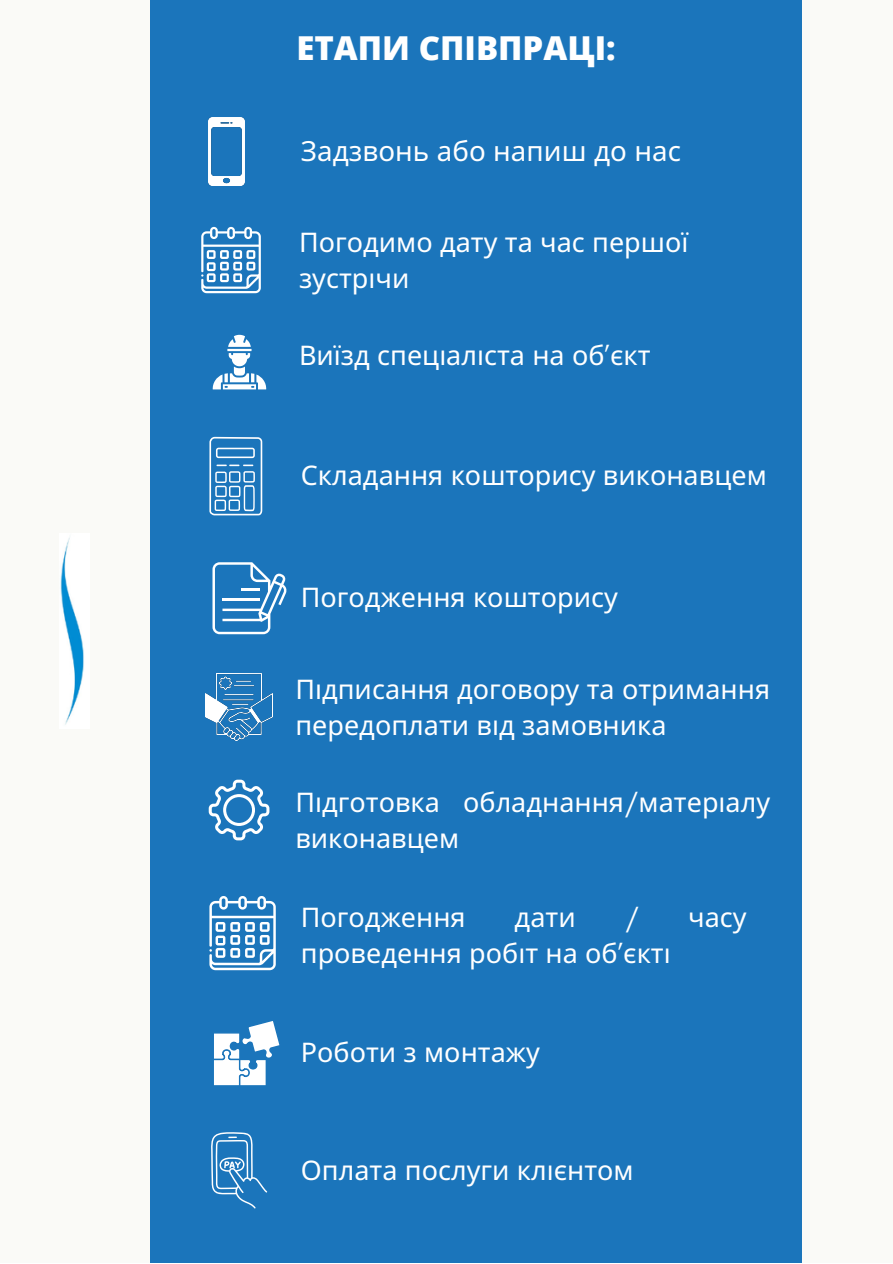
<style>
.page{position:relative;width:893px;height:1264px;background:#fff}
.page>*{position:absolute;margin:0;border:0;box-sizing:border-box;transform-origin:0 0}
.t1{font:800 33px "Open Sans";color:#fff}
.t2{font:27.75px "Noto Sans";color:#fff}
.t3{font:27px/36px "Noto Sans";color:#fff}
.t4{font:27px "Glacial Indifference";color:#fff}
.s1{font-family:"Glacial Indifference"}
</style>
<div class="page">
<div style="left:0;top:0;width:892px;height:1262px;background:#fafaf7"></div>
<div style="left:150px;top:0;width:651px;height:1262px;background:#1b75bb"></div>
<img style="left:60px;top:538px;width:24px;height:187px">
<img style="left:209px;top:117px;width:36px;height:69px">
<svg style="left:201px;top:227px;width:60px;height:66px"></svg>
<svg style="left:212px;top:335px;width:54px;height:54px"></svg>
<svg style="left:209px;top:437px;width:53px;height:78px"></svg>
<svg style="left:212px;top:562px;width:74px;height:72px"></svg>
<hr style="left:241px;top:588px;width:19px;height:3px;background:#fff">
<hr style="left:222px;top:598px;width:38px;height:3px;background:#fff">
<img style="left:206px;top:674px;width:66px;height:66px">
<svg style="left:209px;top:779px;width:60px;height:61px"></svg>
<svg style="left:209px;top:896px;width:67px;height:74px"></svg>
<svg style="left:214px;top:1021px;width:66px;height:65px"></svg>
<svg style="left:211px;top:1132px;width:56px;height:76px"></svg>
<p class="t1" style="left:296px;top:25px;width:321px">ЕТАПИ СПІВПРАЦІ:</p>
<p class="t2" style="left:301px;top:132px;width:381px">Задзвонь або напиш до нас</p>
<p class="t3" style="left:299px;top:223px;width:391px">Погодимо дату та час першої зустрі чи</p>
<p class="t3" style="left:299px;top:337px;width:353px">Виїзд спеціаліста на об<span class="s1">’</span>єкт</p>
<p class="t3" style="left:301px;top:456px;width:467px">Складання кошторису виконавцем</p>
<p class="t3" style="left:301px;top:579px;width:318px">Погодження кошторису</p>
<p class="t3" style="left:295px;top:670px;width:476px">Підписання договору та отримання передоплати від замовника</p>
<p class="t3" style="left:295px;top:784px;width:476px">Підготовка обладнання<span class="s1">/</span>матеріалу виконавцем</p>
<p class="t3" style="left:301px;top:898px;width:166px">Погодження</p>
<p class="t3" style="left:514px;top:898px;width:63px">дати</p>
<p class="t4" style="left:624px;top:901px;width:16px">/</p>
<p class="t3" style="left:688px;top:898px;width:60px">часу</p>
<p class="t3" style="left:301px;top:934px;width:367px">проведення робіт на об<span class="s1">’</span>єкті</p>
<p class="t3" style="left:301px;top:1033px;width:240px">Роботи з монтажу</p>
<p class="t3" style="left:301px;top:1151px;width:334px">Оплата послуги клі єнтом</p>
</div>
